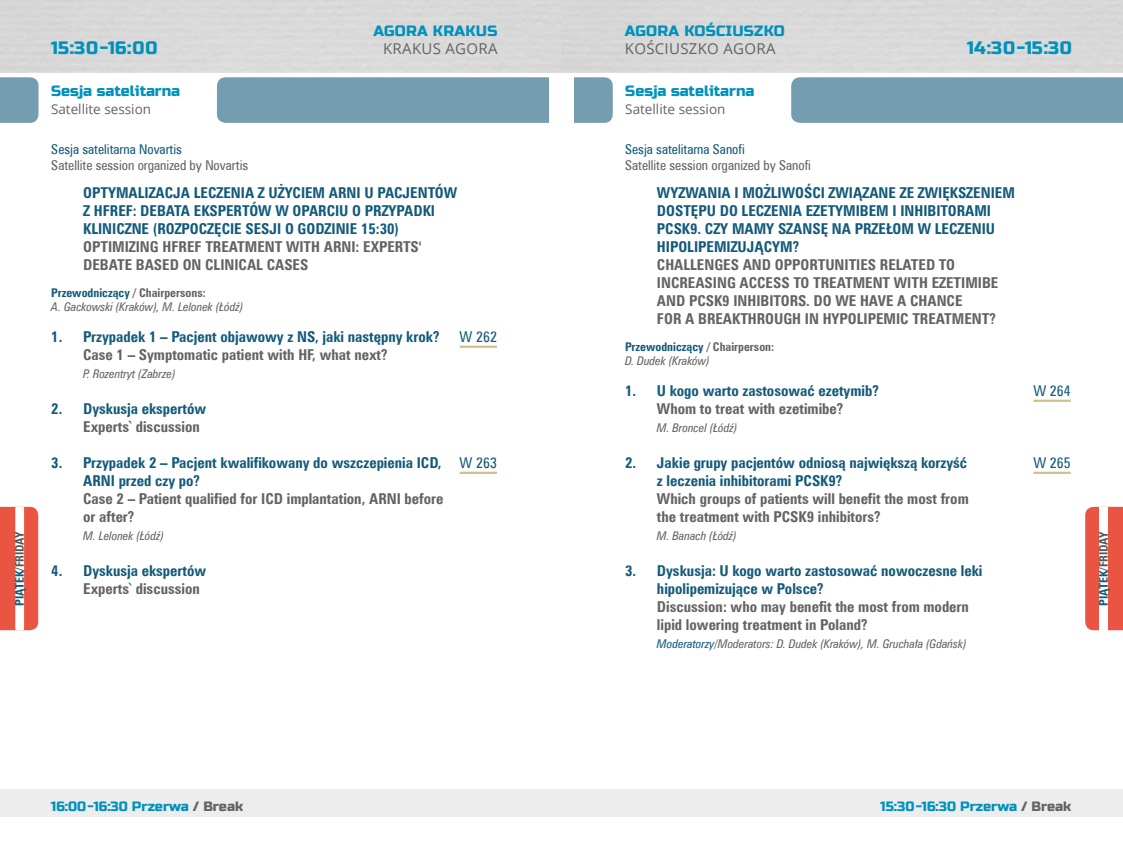
<style>
.page{position:relative;width:1123px;height:851px;background:#fff}
.page>*{position:absolute;margin:0;border:0;box-sizing:border-box;transform-origin:0 0}
.t1{font:18px "Russo One";letter-spacing:.025em;color:#0092bc}
.t2{font:15px/18px "Zurich Cn EU Bold";color:#135a7a}
.t3{font:15px/18px "Zurich Cn EU Bold";color:#646363}
.t4{font:15px "Russo One";color:#0092bc}
.t5{font:15px "Russo One";letter-spacing:.02em;color:#0092bc}
.t6{font:15px "Open Sans";letter-spacing:.02em;color:#646363}
.t7{font:15px "Zurich Cn EU Normal";color:#135a7a}
.t8{font:13.5px "Zurich Cn EU Normal";color:#646363}
.t9{font:13.5px "Russo One";color:#0092bc}
.t10{font:13.5px "Zurich Cn EU Normal";color:#135a7a}
.t11{font:13.5px "Open Sans";color:#646363}
.t12{font:12px "Zurich Cn EU Italic";color:#646363}
.t13{font:12px "Zurich Cn EU Bold";color:#135a7a}
.t14{font:12px "Zurich Cn EU Bold";letter-spacing:-.01em;color:#575756}
.s1{color:#646363}
.s2{color:#135a7a}
</style>
<div class="page">
<div style="left:0;top:789px;width:561px;height:27px;background:#ededed"></div>
<div style="left:561px;top:789px;width:562px;height:27px;background:#ededed"></div>
<div style="left:0;top:506px;width:38px;height:125px;background:#ea5442"></div>
<div style="left:15px;top:506px;width:9px;height:124px;background:#fff;border-radius:2px"></div>
<svg style="left:1085px;top:506px;width:38px;height:125px"></svg>
<div style="left:561px;top:0;width:562px;height:72px;background:#d9d9d9"></div>
<div style="left:0;top:77px;width:38px;height:46px;background:#749db2"></div>
<div style="left:574px;top:77px;width:38px;height:46px;background:#749db2"></div>
<div style="left:217px;top:77px;width:332px;height:46px;background:#749db2"></div>
<div style="left:791px;top:77px;width:332px;height:46px;background:#749db2"></div>
<hr style="left:459px;top:345px;width:38px;height:3px;background:#cec38b">
<hr style="left:459px;top:471px;width:38px;height:3px;background:#cec38b">
<hr style="left:1033px;top:399px;width:37px;height:3px;background:#cec38b">
<hr style="left:1033px;top:471px;width:37px;height:3px;background:#cec38b">
<p class="t5" style="left:373px;top:22px;width:126px">AGORA KRAKUS</p>
<p class="t1" style="left:51px;top:37px;width:108px">15:30-16:00</p>
<p class="t6" style="left:383px;top:38px;width:116px">KRAKUS AGORA</p>
<p class="t5" style="left:625px;top:22px;width:161px">AGORA KOŚCIUSZKO</p>
<p class="t6" style="left:625px;top:38px;width:152px">KOŚCIUSZKO AGORA</p>
<p class="t1" style="left:967px;top:37px;width:106px">14:30-15:30</p>
<p class="t4" style="left:51px;top:82px;width:131px">Sesja satelitarna</p>
<p class="t11" style="left:51px;top:100px;width:102px">Satellite session</p>
<p class="t4" style="left:625px;top:82px;width:131px">Sesja satelitarna</p>
<p class="t11" style="left:625px;top:100px;width:102px">Satellite session</p>
<p class="t10" style="left:51px;top:141px;width:132px">Sesja satelitarna Novartis</p>
<p class="t8" style="left:51px;top:157px;width:198px">Satellite session organized by Novartis</p>
<p class="t2" style="left:83px;top:184px;width:375px">OPTYMALIZACJA LECZENIA Z UŻYCIEM ARNI U PACJENTÓW<br>Z HFREF: DEBATA EKSPERTÓW W OPARCIU O PRZYPADKI<br>KLINICZNE (ROZPOCZĘCIE SESJI O GODZINIE 15:30)</p>
<p class="t3" style="left:83px;top:238px;width:340px">OPTIMIZING HFREF TREATMENT WITH ARNI: EXPERTS'<br>DEBATE BASED ON CLINICAL CASES</p>
<p class="t13" style="left:51px;top:285px;width:156px">Przewodniczący <span class="s1">/ Chairpersons:</span></p>
<p class="t12" style="left:51px;top:299px;width:193px">A. Gackowski (Kraków), M. Lelonek (Łódź)</p>
<p class="t2" style="left:51px;top:328px;width:390px">1. Przypadek 1 – Pacjent objawowy z NS, jaki następny krok?</p>
<p class="t3" style="left:83px;top:346px;width:306px">Case 1 – Symptomatic patient with HF, what next?</p>
<p class="t12" style="left:83px;top:366px;width:94px">P. Rozentryt (Zabrze)</p>
<p class="t2" style="left:51px;top:400px;width:156px">2. Dyskusja ekspertów</p>
<p class="t3" style="left:83px;top:418px;width:118px">Experts` discussion</p>
<p class="t2" style="left:83px;top:454px;width:360px;text-indent:-32px">3. Przypadek 2 – Pacjent kwalifikowany do wszczepienia ICD,<br>ARNI przed czy po?</p>
<p class="t3" style="left:83px;top:490px;width:362px">Case 2 – Patient qualified for ICD implantation, ARNI before or after?</p>
<p class="t12" style="left:83px;top:528px;width:82px">M. Lelonek (Łódź)</p>
<p class="t2" style="left:51px;top:562px;width:156px">4. Dyskusja ekspertów</p>
<p class="t3" style="left:83px;top:580px;width:118px">Experts` discussion</p>
<p class="t10" style="left:625px;top:141px;width:121px">Sesja satelitarna Sanofi</p>
<p class="t8" style="left:625px;top:157px;width:187px">Satellite session organized by Sanofi</p>
<p class="t2" style="left:657px;top:184px;width:359px">WYZWANIA I MOŻLIWOŚCI ZWIĄZANE ZE ZWIĘKSZENIEM DOSTĘPU DO LECZENIA EZETYMIBEM I INHIBITORAMI PCSK9. CZY MAMY SZANSĘ NA PRZEŁOM W LECZENIU HIPOLIPEMIZUJĄCYM?</p>
<p class="t3" style="left:657px;top:256px;width:343px">CHALLENGES AND OPPORTUNITIES RELATED TO INCREASING ACCESS TO TREATMENT WITH EZETIMIBE AND PCSK9 INHIBITORS. DO WE HAVE A CHANCE<br>FOR A BREAKTHROUGH IN HYPOLIPEMIC TREATMENT?</p>
<p class="t13" style="left:625px;top:339px;width:151px">Przewodniczący <span class="s1">/ Chairperson:</span></p>
<p class="t12" style="left:625px;top:353px;width:86px">D. Dudek (Kraków)</p>
<p class="t2" style="left:625px;top:382px;width:255px">1. U kogo warto zastosować ezetymib?</p>
<p class="t3" style="left:657px;top:400px;width:188px">Whom to treat with ezetimibe?</p>
<p class="t12" style="left:657px;top:420px;width:82px">M. Broncel (Łódź)</p>
<p class="t2" style="left:657px;top:454px;width:312px;text-indent:-32px">2. Jakie grupy pacjentów odniosą największą korzyść z leczenia inhibitorami PCSK9?</p>
<p class="t3" style="left:657px;top:490px;width:313px">Which groups of patients will benefit the most from the treatment with PCSK9 inhibitors?</p>
<p class="t12" style="left:657px;top:528px;width:81px">M. Banach (Łódź)</p>
<p class="t2" style="left:657px;top:562px;width:327px;text-indent:-32px">3. Dyskusja: U kogo warto zastosować nowoczesne leki hipolipemizujące w Polsce?</p>
<p class="t3" style="left:657px;top:598px;width:313px">Discussion: who may benefit the most from modern lipid lowering treatment in Poland?</p>
<p class="t12" style="left:657px;top:636px;width:311px"><span class="s2">Moderatorzy</span>/Moderators: D. Dudek (Kraków), M. Gruchała (Gdańsk)</p>
<p class="t7" style="left:459px;top:328px;width:39px">W 262</p>
<p class="t7" style="left:1033px;top:382px;width:39px">W 264</p>
<p class="t7" style="left:459px;top:454px;width:39px">W 263</p>
<p class="t7" style="left:1033px;top:454px;width:39px">W 265</p>
<p class="t14" style="left:12px;top:606px;width:76px;rotate:-90deg"><span class="s2">PIĄTEK</span>/FRIDAY</p>
<p class="t14" style="left:1096px;top:605px;width:76px;rotate:-90deg"><span class="s2">PIĄTEK</span>/FRIDAY</p>
<p class="t9" style="left:51px;top:797px;width:194px">16:00-16:30 Przerwa <span class="s1">/ Break</span></p>
<p class="t9" style="left:880px;top:797px;width:192px">15:30-16:30 Przerwa <span class="s1">/ Break</span></p>
</div>
